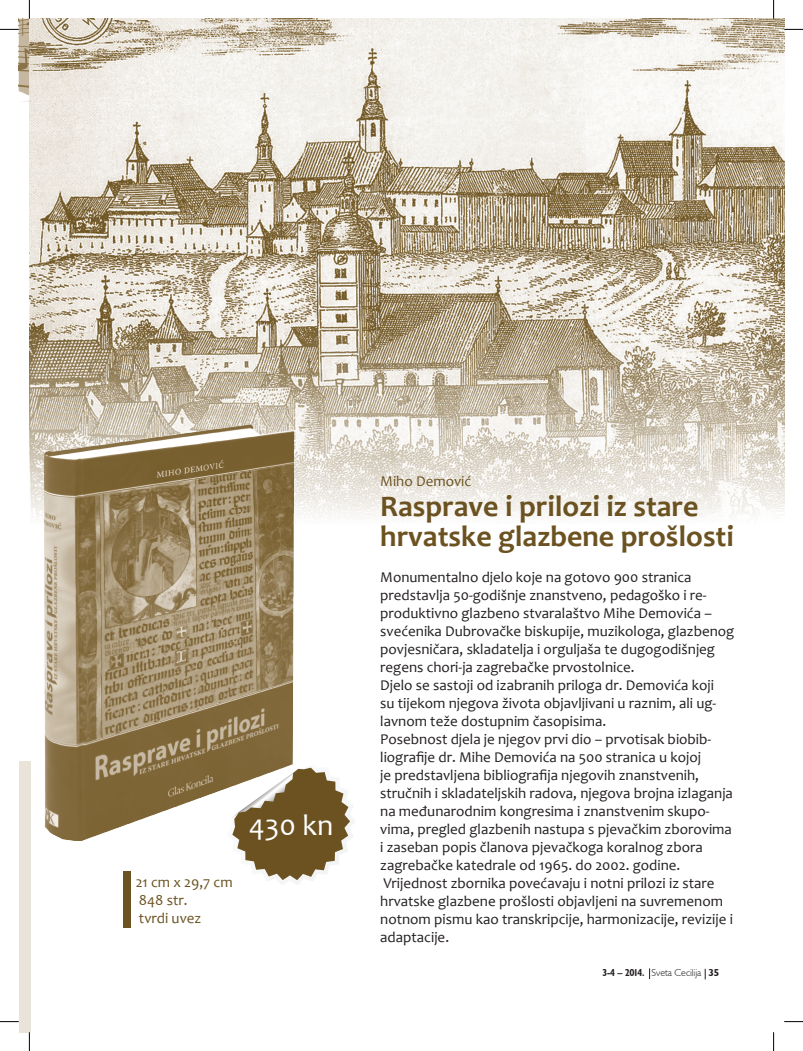
<style>
.page{position:relative;width:803px;height:1051px;background:#fff}
.page>*{position:absolute;margin:0;border:0;box-sizing:border-box;transform-origin:0 0}
.t1{font:700 30px/30px "Candara";color:#6b5220}
.t2{font:30px "Candara";color:#fff}
.t3{font:15px/18px "Candara";color:#231f20}
.t4{font:15px/18px "Candara";color:#6b5220}
.t5{font:300 10px "Humanist 521 BT";color:#231f20}
.s1{font-weight:700;font-stretch:condensed}
.s2{font-weight:700}
</style>
<div class="page">
<div style="left:19px;top:761px;width:12px;height:271px;background:#eae3d9"></div>
<img style="left:29px;top:153px;width:755px;height:371px">
<img style="left:45px;top:425px;width:248px;height:416px">
<svg style="left:227px;top:764px;width:128px;height:121px"></svg>
<div style="left:123px;top:871px;width:7px;height:57px;background:#6b5220"></div>
<svg style="left:0;top:1021px;width:19px;height:1px"></svg>
<svg style="left:784px;top:1021px;width:19px;height:1px"></svg>
<svg style="left:29px;top:1032px;width:1px;height:19px"></svg>
<svg style="left:0;top:0;width:803px;height:153px"></svg>
<svg style="left:773px;top:1032px;width:1px;height:19px"></svg>
<p class="t4" style="left:136px;top:873px;width:98px">21 cm x 29,7 cm<br>848 str.<br>tvrdi uvez</p>
<h1 class="t2" style="left:249px;top:806px;width:86px">430 kn</h1>
<p class="t4" style="left:380px;top:472px;width:93px">Miho Demović</p>
<h1 class="t1" style="left:380px;top:491px;width:355px">Rasprave i prilozi iz stare hrvatske glazbene prošlosti</h1>
<p class="t3" style="left:380px;top:567px;width:356px">Monumentalno djelo koje na gotovo 900 stranica predstavlja 50-godišnje znanstveno, pedagoško i re&shy;produktivno glazbeno stvaralaštvo Mihe Demovića – svećenika Dubrovačke biskupije, muzikologa, glazbenog povjesničara, skladatelja i orguljaša te dugogodišnjeg regens chori-ja zagrebačke prvostolnice.<br>Djelo se sastoji od izabranih priloga dr. Demovića koji<br>su tijekom njegova života objavljivani u raznim, ali ug&shy;lavnom teže dostupnim časopisima.<br>Posebnost djela je njegov prvi dio – prvotisak biobib&shy;liografije dr. Mihe Demovića na 500 stranica u kojoj<br>je predstavljena bibliografija njegovih znanstvenih, stručnih i skladateljskih radova, njegova brojna izlaganja na međunarodnim kongresima i znanstvenim skupo&shy;vima, pregled glazbenih nastupa s pjevačkim zborovima i zaseban popis članova pjevačkoga koralnog zbora zagrebačke katedrale od 1965. do 2002. godine.<br>Vrijednost zbornika povećavaju i notni prilozi iz stare hrvatske glazbene prošlosti objavljeni na suvremenom notnom pismu kao transkripcije, harmonizacije, revizije i adaptacije.</p>
<p class="t5" style="left:603px;top:967px;width:118px"><span class="s1">3-4 – 2014.</span> Sveta Cecilija <span class="s2">35</span></p>
</div>
